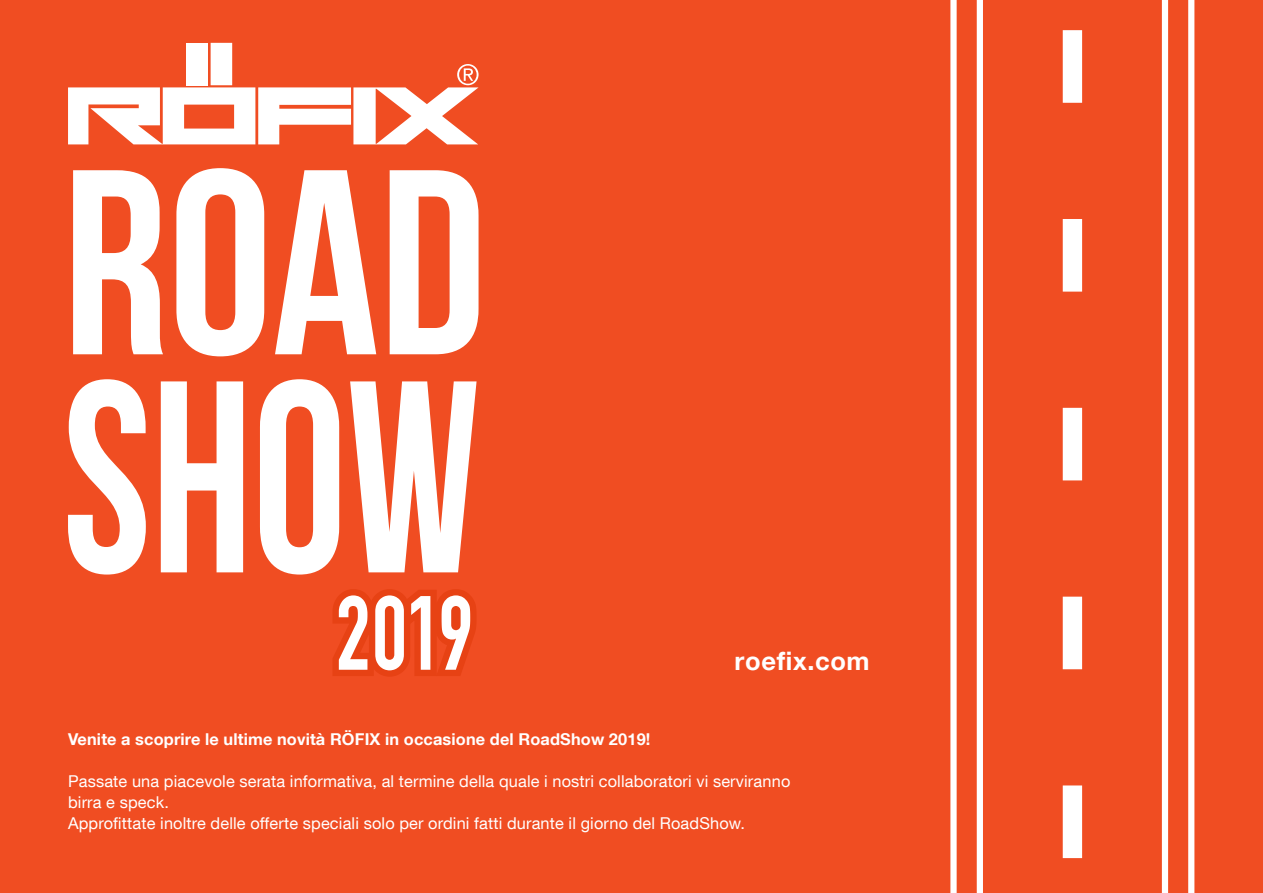
<style>
.page{position:relative;width:1263px;height:893px;background:#f04d22}
.page>*{position:absolute;margin:0;border:0;box-sizing:border-box;transform-origin:0 0}
.t1{font:700 103.5px "DIN Condensed";color:#fff;scale:.91 1}
.t2{font:700 25.5px "Helvetica Neue LT Com";letter-spacing:.025em;color:#fff}
.Fliesstext{font:16.35px/21px "Helvetica Neue LT Com";letter-spacing:.01em;color:#fff}
.Fliesstext-2{font:700 16.35px "Helvetica Neue LT Com";letter-spacing:.01em;color:#fff}
</style>
<div class="page">
<svg style="left:950px;top:0;width:244px;height:893px"></svg>
<svg style="left:977px;top:0;width:191px;height:893px"></svg>
<svg style="left:1063px;top:30px;width:19px;height:828px"></svg>
<svg style="left:73px;top:170px;width:90px;height:184px"></svg>
<svg style="left:176px;top:168px;width:88px;height:188px"></svg>
<svg style="left:275px;top:170px;width:101px;height:184px"></svg>
<svg style="left:390px;top:170px;width:88px;height:184px"></svg>
<svg style="left:68px;top:379px;width:78px;height:196px"></svg>
<svg style="left:161px;top:381px;width:82px;height:191px"></svg>
<div style="left:211px;top:43px;width:21px;height:42px;background:#fff"></div>
<div style="left:186px;top:43px;width:22px;height:42px;background:#fff"></div>
<svg style="left:68px;top:64px;width:410px;height:80px"></svg>
<svg style="left:260px;top:379px;width:217px;height:297px"></svg>
<p class="t1" style="left:336px;top:573px;width:153px">2019</p>
<p class="t2" style="left:735px;top:644px;width:137px">roefix.com</p>
<p class="Fliesstext-2" style="left:68px;top:729px;width:584px">Venite a scoprire le ultime novità RÖFIX in occasione del RoadShow 2019!</p>
<p class="Fliesstext" style="left:68px;top:771px;width:724px">Passate una piacevole serata informativa, al termine della quale i nostri collaboratori vi serviranno birra e speck.</p>
<p class="Fliesstext" style="left:68px;top:813px;width:678px">Approfittate inoltre delle offerte speciali solo per ordini fatti durante il giorno del RoadShow.</p>
</div>
